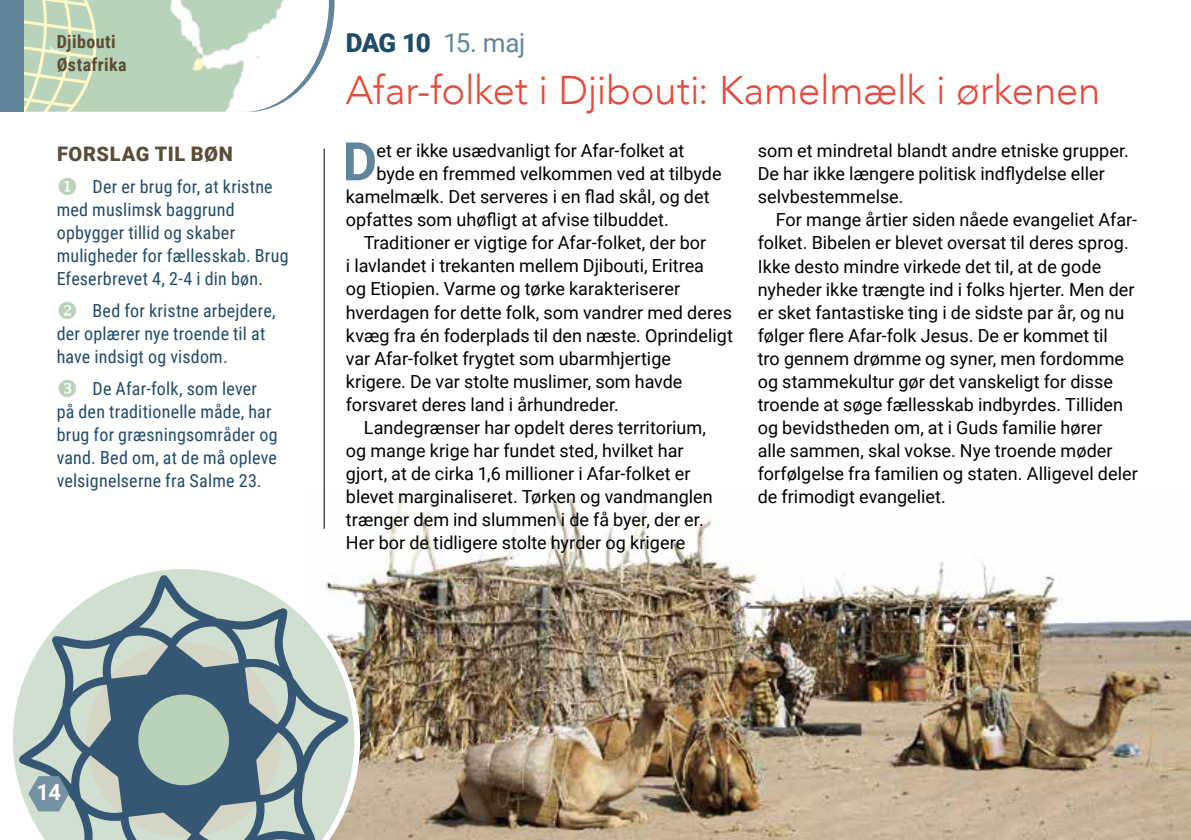
<style>
.page{position:relative;width:1191px;height:840px;background:#fff}
.page>*{position:absolute;margin:0;border:0;box-sizing:border-box;transform-origin:0 0}
.t1{font:700 53.2px "Roboto";color:#628699}
.t2{font:300 40px "Avenir";letter-spacing:-.005em;color:#e64c3d}
.t3{font:26px "Roboto";color:#628699}
.t4{font:700 22px "Roboto";color:#fff}
.t5{font:900 20px "Roboto";letter-spacing:.035em;color:#5a4d36}
.t6{font:18px/23px "Roboto";color:#000}
.t7{font:18px/23px "Roboto Condensed";letter-spacing:.01em;color:#214c69}
.t8{font:700 18px/23px "Roboto Condensed";letter-spacing:.02em;color:#5a4d36}
.s1{font-weight:900;color:#214c69}
</style>
<div class="page">
<img style="left:323px;top:493px;width:868px;height:346px">
<svg style="left:323px;top:552px;width:48px;height:287px"></svg>
<svg style="left:13px;top:558px;width:351px;height:281px"></svg>
<svg style="left:19px;top:574px;width:329px;height:265px;background:#a4b5b5"></svg>
<svg style="left:136px;top:691px;width:96px;height:96px;background:#92aca4"></svg>
<svg style="left:28px;top:775px;width:41px;height:36px"></svg>
<hr style="left:324px;top:148px;width:1px;height:380px;background:#000">
<svg style="left:24px;top:0;width:310px;height:111px"></svg>
<div style="left:0;top:0;width:24px;height:111px;background:#628699"></div>
<hr style="left:1190px;top:0;width:1px;height:111px;background:#628699">
<p class="t8" style="left:57px;top:29px;width:71px">Djibouti<br>Østafrika</p>
<p class="t5" style="left:57px;top:139px;width:177px">FORSLAG TIL BØN</p>
<p class="t7" style="left:57px;top:174px;width:233px;text-indent:36px">Der er brug for, at kristne med muslimsk baggrund opbygger tillid og skaber muligheder for fællesskab. Brug<br>Efeserbrevet 4, 2-4 i din bøn.</p>
<p class="t7" style="left:57px;top:298px;width:220px;text-indent:36px">Bed for kristne arbejdere, der oplærer nye troende til at have indsigt og visdom.</p>
<p class="t7" style="left:57px;top:376px;width:222px;text-indent:36px">De Afar-folk, som lever på den traditionelle måde, har brug for græsningsområder og vand. Bed om, at de må opleve velsignelserne fra Salme 23.</p>
<h3 class="t3" style="left:346px;top:24px;width:181px"><span class="s1">DAG 10</span> 15. maj</h3>
<h2 class="t2" style="left:346px;top:66px;width:756px">Afar-folket i Djibouti: Kamelmælk i ørkenen</h2>
<h1 class="t1" style="left:342px;top:124px;width:36px">D</h1>
<p class="t6" style="left:376px;top:139px;width:309px">et er ikke usædvanligt for Afar-folket at</p>
<p class="t6" style="left:376px;top:162px;width:346px">byde en fremmed velkommen ved at tilbyde</p>
<p class="t6" style="left:346px;top:185px;width:365px">kamelmælk. Det serveres i en flad skål, og det</p>
<p class="t6" style="left:346px;top:208px;width:324px">opfattes som uhøfligt at afvise tilbuddet.</p>
<p class="t6" style="left:364px;top:231px;width:344px">Traditioner er vigtige for Afar-folket, der bor</p>
<p class="t6" style="left:346px;top:254px;width:359px">i lavlandet i trekanten mellem Djibouti, Eritrea</p>
<p class="t6" style="left:346px;top:277px;width:336px">og Etiopien. Varme og tørke karakteriserer</p>
<p class="t6" style="left:346px;top:300px;width:387px">hverdagen for dette folk, som vandrer med deres</p>
<p class="t6" style="left:346px;top:323px;width:388px">kvæg fra én foderplads til den næste. Oprindeligt</p>
<p class="t6" style="left:346px;top:346px;width:327px">var Afar-folket frygtet som ubarmhjertige</p>
<p class="t6" style="left:346px;top:369px;width:338px">krigere. De var stolte muslimer, som havde</p>
<p class="t6" style="left:346px;top:392px;width:274px">forsvaret deres land i århundreder.</p>
<p class="t6" style="left:364px;top:415px;width:343px">Landegrænser har opdelt deres territorium,</p>
<p class="t6" style="left:346px;top:438px;width:339px">og mange krige har fundet sted, hvilket har</p>
<p class="t6" style="left:346px;top:461px;width:346px">gjort, at de cirka 1,6 millioner i Afar-folket er</p>
<p class="t6" style="left:346px;top:484px;width:368px">blevet marginaliseret. Tørken og vandmanglen</p>
<p class="t6" style="left:346px;top:507px;width:359px">trænger dem ind slummen i de få byer, der er.</p>
<p class="t6" style="left:346px;top:530px;width:341px">Her bor de tidligere stolte hyrder og krigere</p>
<p class="t6" style="left:758px;top:139px;width:373px">som et mindretal blandt andre etniske grupper.<br>De har ikke længere politisk indflydelse eller selvbestemmelse.</p>
<p class="t6" style="left:758px;top:208px;width:381px;text-indent:18px">For mange årtier siden nåede evangeliet Afar&shy;folket. Bibelen er blevet oversat til deres sprog.<br>Ikke desto mindre virkede det til, at de gode nyheder ikke trængte ind i folks hjerter. Men der er sket fantastiske ting i de sidste par år, og nu følger flere Afar-folk Jesus. De er kommet til<br>tro gennem drømme og syner, men fordomme og stammekultur gør det vanskeligt for disse troende at søge fællesskab indbyrdes. Tilliden og bevidstheden om, at i Guds familie hører<br>alle sammen, skal vokse. Nye troende møder forfølgelse fra familien og staten. Alligevel deler de frimodigt evangeliet.</p>
<p class="t4" style="left:36px;top:776px;width:26px">14</p>
</div>
